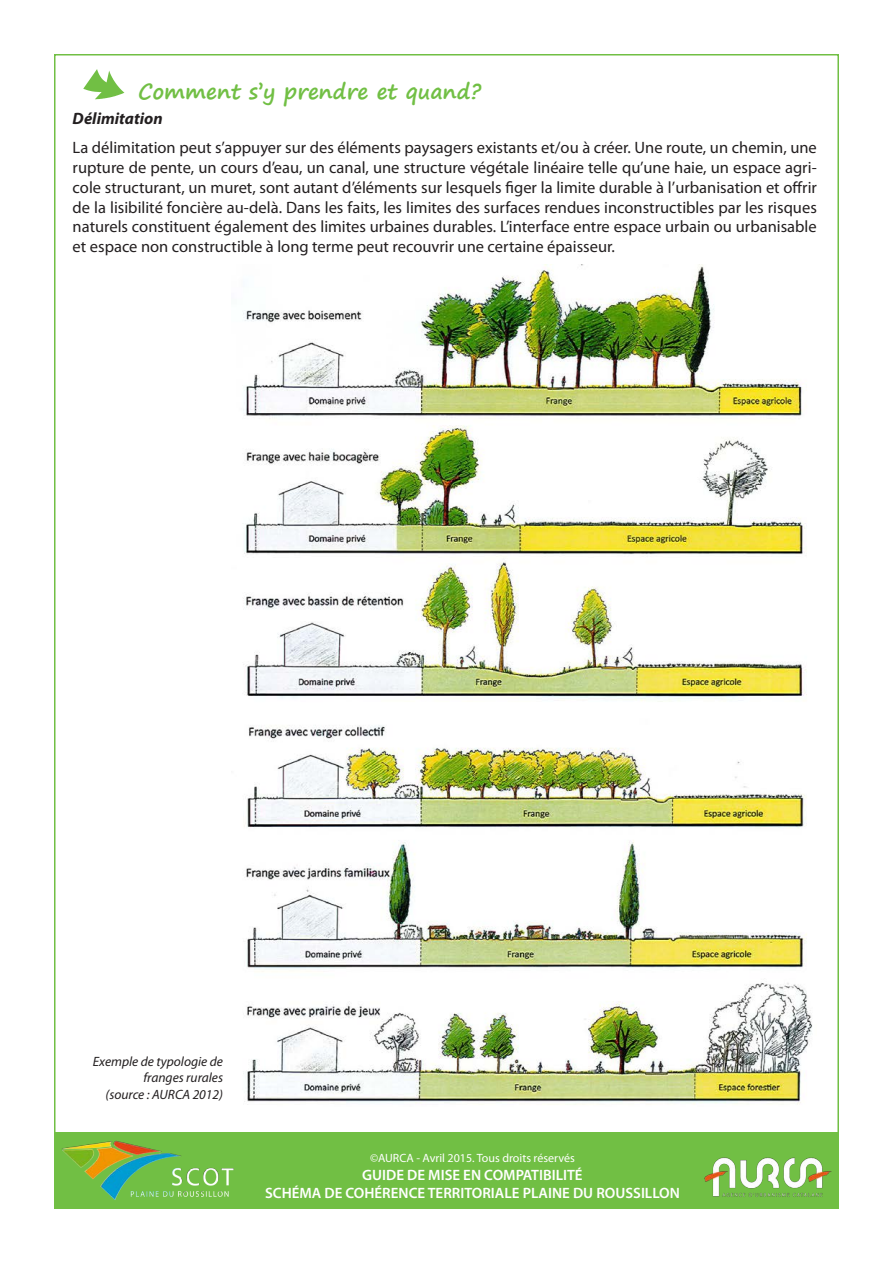
<style>
.page{position:relative;width:893px;height:1263px;background:#fff}
.page>*{position:absolute;margin:0;border:0;box-sizing:border-box;transform-origin:0 0}
.corps_texte_BASIQUE{font:700 21px "Segoe Print";color:#71bf44}
.corps_texte_BASIQUE-2{font:16.5px/19.8px "Myriad Pro";color:#231f20;text-align:justify}
.corps_texte_BASIQUE-3{font:italic 700 16.5px "Myriad Pro";color:#231f20}
.t1{font:600 15px "Myriad Pro";color:#fff}
.source_commentaire_I{font:italic 13.5px/16.2px "Myriad Pro";color:#231f20;text-align:right}
.t2{font:12px "Myriad Pro";color:#fff}
</style>
<div class="page">
<svg style="left:83px;top:69px;width:41px;height:30px"></svg>
<img style="left:243px;top:264px;width:569px;height:841px">
<div style="left:54px;top:1132px;width:784px;height:77px;background:#71bf44"></div>
<img style="left:62px;top:1141px;width:172px;height:59px">
<img style="left:704px;top:1157px;width:128px;height:40px">
<p class="corps_texte_BASIQUE" style="left:138px;top:73px;width:345px">Comment s’y prendre et quand?</p>
<p class="corps_texte_BASIQUE-3" style="left:73px;top:108px;width:91px">Délimitation</p>
<p class="corps_texte_BASIQUE-2" style="left:73px;top:138px;width:746px">La délimitation peut s’appuyer sur des éléments paysagers existants et/ou à créer. Une route, un chemin, une rupture de pente, un cours d’eau, un canal, une structure végétale linéaire telle qu’une haie, un espace agri&shy;cole structurant, un muret, sont autant d’éléments sur lesquels figer la limite durable à l’urbanisation et offrir de la lisibilité foncière au-delà. Dans les faits, les limites des surfaces rendues inconstructibles par les risques naturels constituent également des limites urbaines durables. L’interface entre espace urbain ou urbanisable et espace non constructible à long terme peut recouvrir une certaine épaisseur.</p>
<p class="source_commentaire_I" style="left:93px;top:1053px;width:132px">Exemple de typologie de franges rurales<br>(source : AURCA 2012)</p>
<p class="t2" style="left:370px;top:1150px;width:206px">©AURCA - Avril 2015. Tous droits réservés</p>
<p class="t1" style="left:362px;top:1165px;width:222px">GUIDE DE MISE EN COMPATIBILITÉ</p>
<p class="t1" style="left:265px;top:1183px;width:416px">SCHÉMA DE COHÉRENCE TERRITORIALE PLAINE DU ROUSSILLON</p>
</div>
